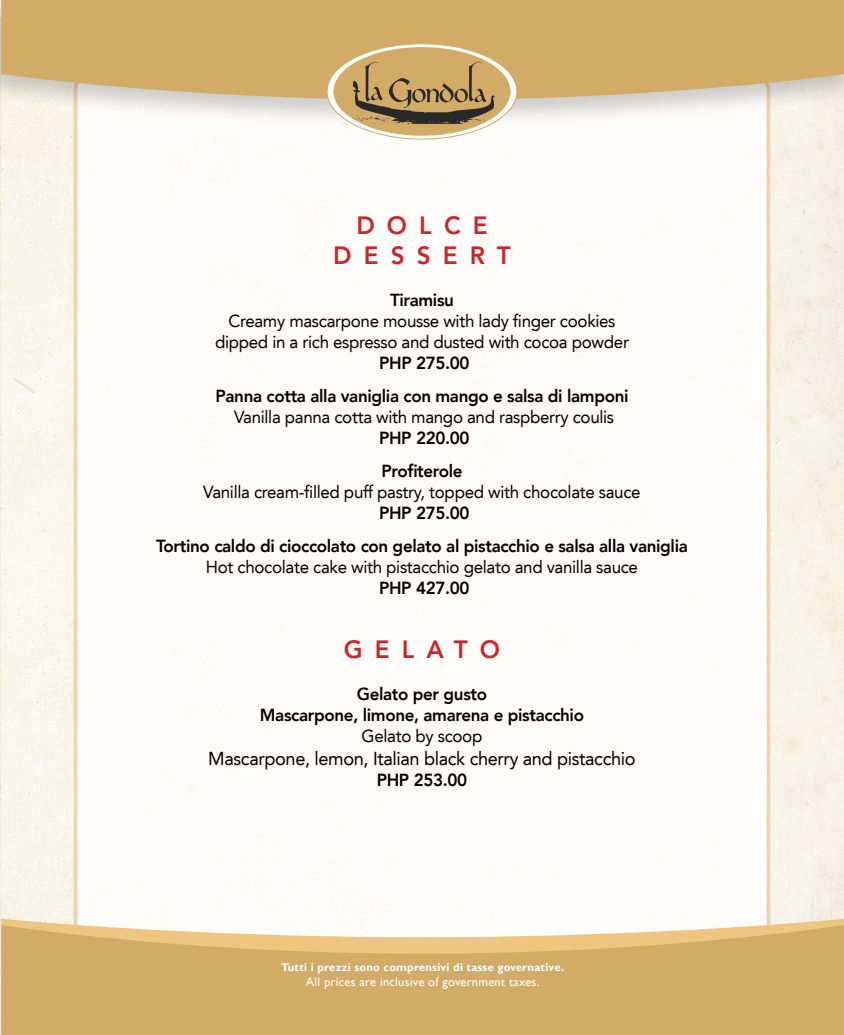
<style>
.page{position:relative;width:844px;height:1035px;background:#fff}
.page>*{position:absolute;margin:0;border:0;box-sizing:border-box;transform-origin:0 0}
.t1{font:800 25px/30px "Avenir LT";letter-spacing:.5em;color:#d2232a;text-align:center}
.t2{font:18.75px "Avenir LT";letter-spacing:-.02em;color:#000}
.t3{font:17.5px/21px "Avenir LT";letter-spacing:-.02em;color:#000;text-align:center}
.t4{font:800 17.5px/33px "Avenir LT";letter-spacing:-.02em;color:#000;text-align:center}
.t5{font:12.5px "Gill Sans";letter-spacing:.02em;color:#fff}
.t6{font:700 11.25px "Gill Sans";letter-spacing:.02em;color:#fff}
</style>
<div class="page">
<img style="left:0;top:129px;width:843px;height:906px">
<div style="left:76px;top:74px;width:692px;height:899px;background:#fff;border-radius:16px"></div>
<div style="left:0;top:0;width:844px;height:129px;background:#000;opacity:.2"></div>
<svg style="left:1px;top:0;width:843px;height:100px;background:#d2af70"></svg>
<svg style="left:327px;top:44px;width:190px;height:95px"></svg>
<div style="left:333px;top:47px;width:177px;height:89px;background:#d2ab67;border-radius:50%"></div>
<svg style="left:353px;top:62px;width:142px;height:62px"></svg>
<svg style="left:1px;top:919px;width:843px;height:6px"></svg>
<svg style="left:1px;top:925px;width:843px;height:110px;background:#d7b272"></svg>
<h1 class="t1" style="left:333px;top:210px;width:179px">DOLCE<br>DESSERT</h1>
<p class="t4" style="left:390px;top:283px;width:65px">Tiramisu</p>
<p class="t3" style="left:215px;top:310px;width:415px">Creamy mascarpone mousse with lady finger cookies dipped in a rich espresso and dusted with cocoa powder</p>
<p class="t4" style="left:215px;top:346px;width:414px">PHP 275.00<br>Panna cotta alla vaniglia con mango e salsa di lamponi</p>
<p class="t3" style="left:234px;top:406px;width:381px">Vanilla panna cotta with mango and raspberry coulis</p>
<p class="t4" style="left:379px;top:421px;width:92px;text-align:left">PHP 220.00<br>Profiterole</p>
<p class="t3" style="left:203px;top:481px;width:439px">Vanilla cream-filled puff pastry, topped with chocolate sauce</p>
<p class="t4" style="left:156px;top:496px;width:533px">PHP 275.00<br>Tortino caldo di cioccolato con gelato al pistacchio e salsa alla vaniglia</p>
<p class="t3" style="left:206px;top:556px;width:433px">Hot chocolate cake with pistacchio gelato and vanilla sauce</p>
<p class="t4" style="left:379px;top:571px;width:92px">PHP 427.00</p>
<h1 class="t1" style="left:344px;top:635px;width:158px">GELATO</h1>
<p class="t4" style="left:260px;top:684px;width:326px;line-height:21px">Gelato per gusto<br>Mascarpone, limone, amarena e pistacchio</p>
<p class="t3" style="left:361px;top:726px;width:122px">Gelato by scoop</p>
<p class="t2" style="left:208px;top:747px;width:429px">Mascarpone, lemon, Italian black cherry and pistacchio</p>
<p class="t4" style="left:377px;top:763px;width:92px">PHP 253.00</p>
<p class="t6" style="left:281px;top:961px;width:284px">Tutti i prezzi sono comprensivi di tasse governative.</p>
<p class="t5" style="left:306px;top:975px;width:235px">All prices are inclusive of government taxes.</p>
</div>
